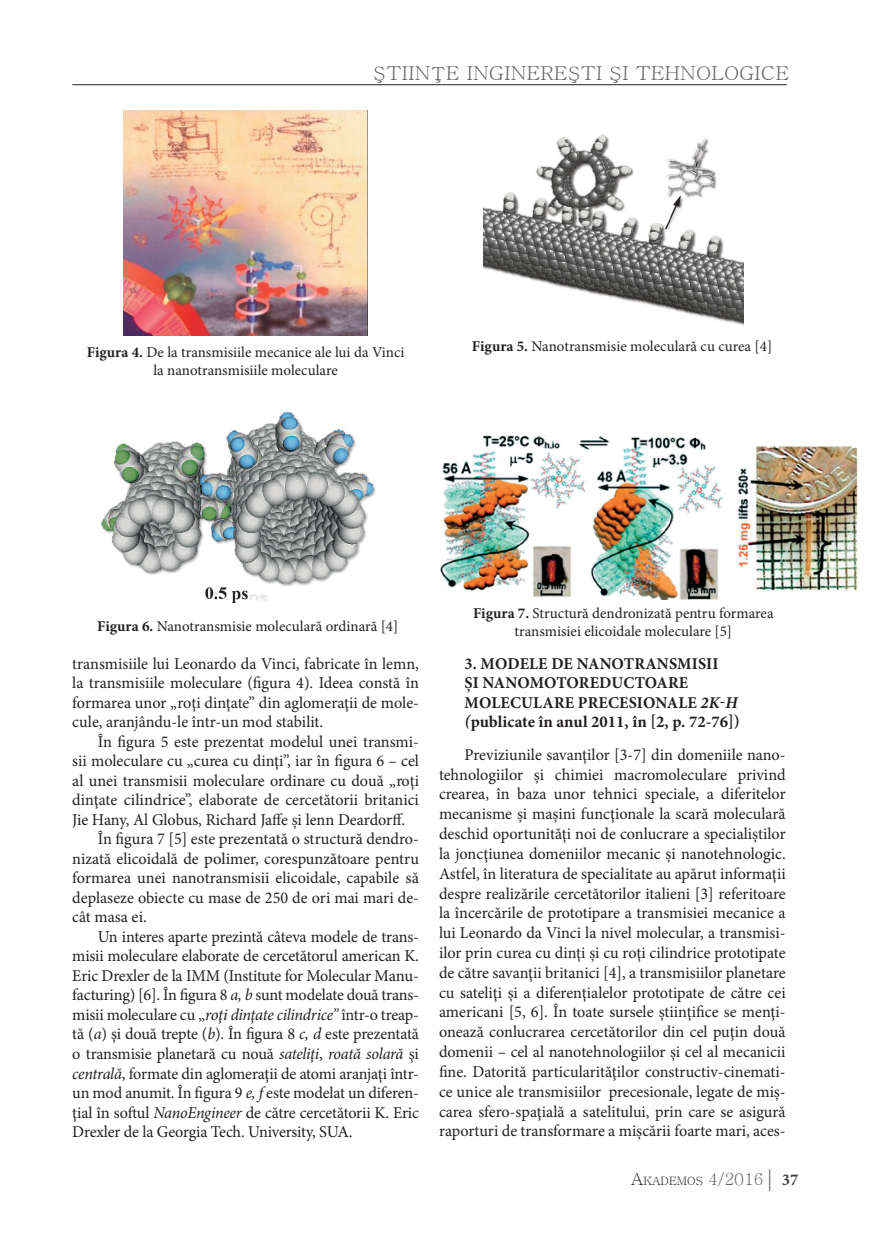
<style>
.page{position:relative;width:872px;height:1234px;background:#fff}
.page>*{position:absolute;margin:0;border:0;box-sizing:border-box;transform-origin:0 0}
.t1{font:19.2px "Batang";color:#636366;scale:1.06 1}
.Text_de_baza{font:16.5px/19.5px "Minion Pro";letter-spacing:-.005em;color:#231f20;text-align:justify}
.outcomes{font:700 16.5px/19.5px "Minion Pro";letter-spacing:.005em;color:#231f20}
.legenda{font:15px/18px "Minion Pro";color:#231f20;text-align:center}
.t2{font:11.55px "Batang";color:#231f20}
.s1{font-weight:700}
.s2{font-style:italic}
.s3{font-size:16.5px}
.s4{font-size:16.5px;color:#636366}
.s5{font-family:"Garamond";font-size:24px;color:#636366}
.s6{font-family:"Minion Pro";font-weight:700;font-size:16.5px;color:#3e3e3f}
</style>
<div class="page">
<hr style="left:72px;top:84px;width:715px;height:1px;background:#231f20">
<img style="left:124px;top:111px;width:243px;height:224px">
<img style="left:483px;top:116px;width:260px;height:209px">
<img style="left:101px;top:412px;width:275px;height:191px">
<img style="left:440px;top:435px;width:419px;height:164px">
<p class="t1" style="left:373px;top:63px;width:394px">ŞTIINŢE INGINEREŞTI ŞI TEHNOLOGICE</p>
<p class="legenda" style="left:87px;top:343px;width:319px"><span class="s1">Figura 4.</span> De la transmisiile mecanice ale lui da Vinci la nanotransmisiile moleculare</p>
<p class="legenda" style="left:472px;top:337px;width:302px"><span class="s1">Figura 5.</span> Nanotransmisie moleculară cu curea [4]</p>
<p class="legenda" style="left:97px;top:617px;width:303px"><span class="s1">Figura 6.</span> Nanotransmisie moleculară ordinară [4]</p>
<p class="Text_de_baza" style="left:72px;top:653px;width:348px">transmisiile lui Leonardo da Vinci, fabricate în lemn, la transmisiile moleculare (figura 4). Ideea constă în formarea unor „roţi dinţate” din aglomeraţii de mole&shy;cule, aranjându-le într-un mod stabilit.</p>
<p class="Text_de_baza" style="left:72px;top:731px;width:348px;text-indent:26px">În figura 5 este prezentat modelul unei transmi&shy;sii moleculare cu „curea cu dinţi”, iar în figura 6 – cel al unei transmisii moleculare ordinare cu două „roţi dinţate cilindrice”, elaborate de cercetătorii britanici Jie Hany, Al Globus, Richard Jaffe şi lenn Deardorff.</p>
<p class="Text_de_baza" style="left:72px;top:829px;width:348px;text-indent:26px">În figura 7 [5] este prezentată o structură dendro&shy;nizată elicoidală de polimer, corespunzătoare pentru formarea unei nanotransmisii elicoidale, capabile să deplaseze obiecte cu mase de 250 de ori mai mari de&shy;cât masa ei.</p>
<p class="Text_de_baza" style="left:72px;top:926px;width:348px;text-indent:26px">Un interes aparte prezintă câteva modele de trans&shy;misii moleculare elaborate de cercetătorul american K.<br>Eric Drexler de la IMM (Institute for Molecular Manu&shy;facturing) [6]. În figura 8 <span class="s2">a, b</span> sunt modelate două trans&shy;misii moleculare cu „<span class="s2">roţi dinţate cilindrice”</span> într-o treap&shy;tă (<span class="s2">a</span>) şi două trepte (<span class="s2">b</span>). În figura 8 <span class="s2">c, d</span> este prezentată o transmisie planetară cu nouă <span class="s2">sateliţi</span>, <span class="s2">roată solară</span> şi <span class="s2">centrală</span>, formate din aglomeraţii de atomi aranjaţi într&shy;un mod anumit. În figura 9 <span class="s2">e, f</span> este modelat un diferen&shy;ţial în softul <span class="s2">NanoEngineer</span> de către cercetătorii K. Eric Drexler de la Georgia Tech. University, SUA.</p>
<p class="legenda" style="left:473px;top:604px;width:302px"><span class="s1">Figura 7.</span> Structură dendronizată pentru formarea transmisiei elicoidale moleculare [5]</p>
<p class="outcomes" style="left:464px;top:653px;width:276px">3. MODELE DE NANOTRANSMISII<br>ŞI NANOMOTOREDUCTOARE<br>MOLECULARE PRECESIONALE <span class="s2">2K-H (</span>publicate în anul 2011, în [2, p. 72-76])</p>
<p class="Text_de_baza" style="left:439px;top:744px;width:348px;text-indent:26px">Previziunile savanţilor [3-7] din domeniile nano&shy;tehnologiilor şi chimiei macromoleculare privind crearea, în baza unor tehnici speciale, a diferitelor mecanisme şi maşini funcţionale la scară moleculară deschid oportunităţi noi de conlucrare a specialiştilor la joncţiunea domeniilor mecanic şi nanotehnologic.<br>Astfel, în literatura de specialitate au apărut informaţii despre realizările cercetătorilor italieni [3] referitoare la încercările de prototipare a transmisiei mecanice a lui Leonardo da Vinci la nivel molecular, a transmisi&shy;ilor prin curea cu dinţi şi cu roţi cilindrice prototipate de către savanţii britanici [4], a transmisiilor planetare cu sateliţi şi a diferenţialelor prototipate de către cei americani [5, 6]. În toate sursele ştiinţifice se menţi&shy;onează conlucrarea cercetătorilor din cel puţin două domenii – cel al nanotehnologiilor şi cel al mecanicii fine. Datorită particularităţilor constructiv-cinemati&shy;ce unice ale transmisiilor precesionale, legate de miş&shy;carea sfero-spaţială a satelitului, prin care se asigură raporturi de transformare a mişcării foarte mari, aces-</p>
<p class="t2" style="left:631px;top:1175px;width:168px"><span class="s3">A</span>KADEMOS <span class="s4">4/2016</span><span class="s5">|</span> <span class="s6">37</span></p>
</div>
